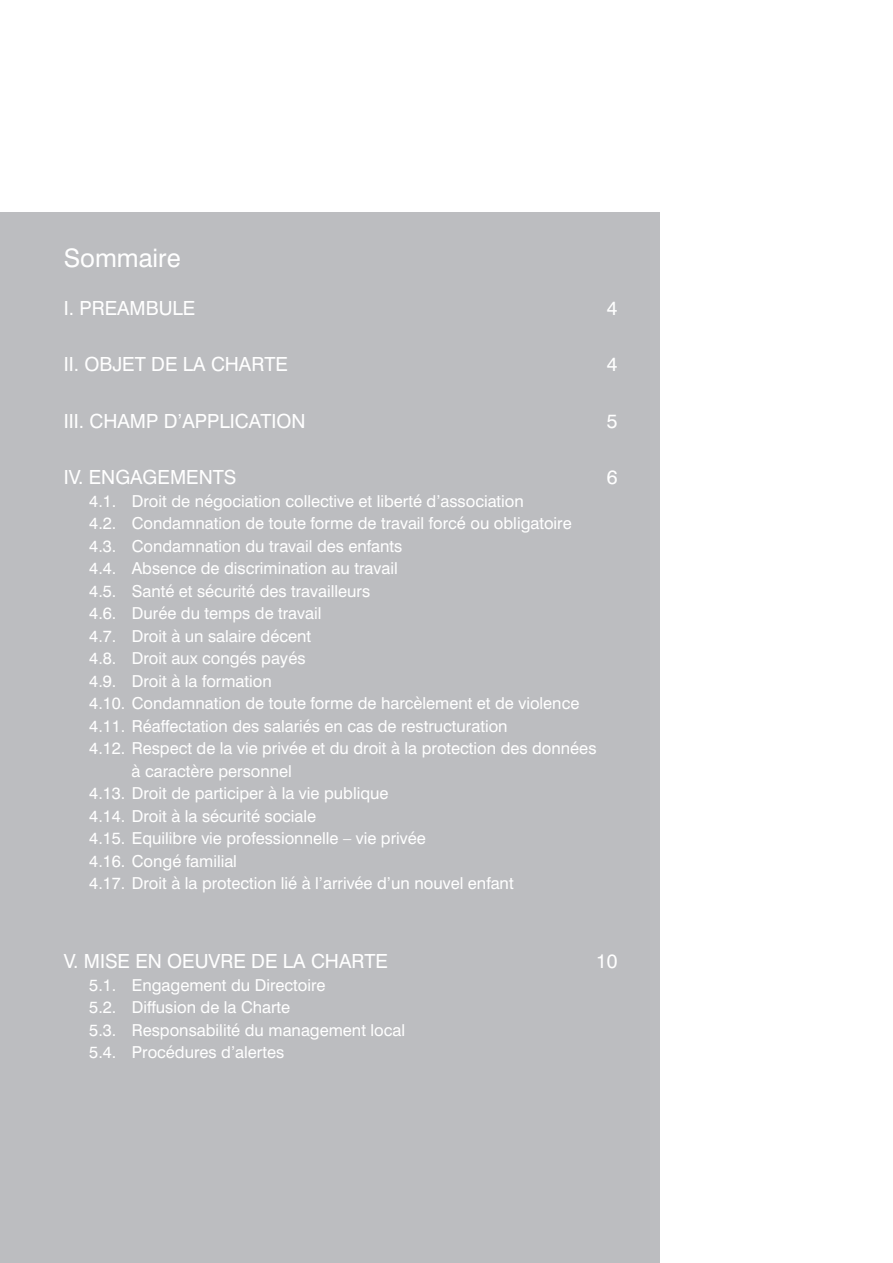
<style>
.page{position:relative;width:893px;height:1263px;background:#fff}
.page>*{position:absolute;margin:0;border:0;box-sizing:border-box;transform-origin:0 0}
.t1{font:25.5px "Swiss 721 BT";color:#fff}
.t2{font:19.5px "Swiss 721 BT";color:#fff}
.t3{font:16.5px/22.5px "Swiss 721 BT";color:#fff}
</style>
<div class="page">
<div style="left:0;top:213px;width:660px;height:1050px;background:#bcbdc0"></div>
<h1 class="t1" style="left:64px;top:248px;width:118px">Sommaire</h1>
<p class="t2" style="left:64px;top:300px;width:133px">I. PREAMBULE</p>
<p class="t2" style="left:607px;top:300px;width:12px">4</p>
<p class="t2" style="left:64px;top:357px;width:226px">II. OBJET DE LA CHARTE</p>
<p class="t2" style="left:607px;top:357px;width:12px">4</p>
<p class="t2" style="left:64px;top:413px;width:243px">III. CHAMP D’APPLICATION</p>
<p class="t2" style="left:607px;top:413px;width:12px">5</p>
<p class="t2" style="left:64px;top:470px;width:174px">IV. ENGAGEMENTS</p>
<p class="t2" style="left:607px;top:470px;width:12px">6</p>
<p class="t3" style="left:89px;top:491px;width:436px">4.1. Droit de négociation collective et liberté d’association</p>
<p class="t3" style="left:89px;top:514px;width:484px">4.2. Condamnation de toute forme de travail forcé ou obligatoire</p>
<p class="t3" style="left:89px;top:536px;width:315px">4.3. Condamnation du travail des enfants</p>
<p class="t3" style="left:89px;top:559px;width:310px">4.4. Absence de discrimination au travail</p>
<p class="t3" style="left:89px;top:581px;width:282px">4.5. Santé et sécurité des travailleurs</p>
<p class="t3" style="left:89px;top:604px;width:234px">4.6. Durée du temps de travail</p>
<p class="t3" style="left:89px;top:626px;width:223px">4.7. Droit à un salaire décent</p>
<p class="t3" style="left:89px;top:649px;width:218px">4.8. Droit aux congés payés</p>
<p class="t3" style="left:89px;top:671px;width:184px">4.9. Droit à la formation</p>
<p class="t3" style="left:89px;top:694px;width:492px">4.10. Condamnation de toute forme de harcèlement et de violence</p>
<p class="t3" style="left:89px;top:716px;width:420px">4.11. Réaffectation des salariés en cas de restructuration</p>
<p class="t3" style="left:89px;top:739px;width:509px">4.12. Respect de la vie privée et du droit à la protection des données</p>
<p class="t3" style="left:132px;top:761px;width:162px">à caractère personnel</p>
<p class="t3" style="left:89px;top:784px;width:301px">4.13. Droit de participer à la vie publique</p>
<p class="t3" style="left:89px;top:806px;width:228px">4.14. Droit à la sécurité sociale</p>
<p class="t3" style="left:89px;top:829px;width:338px">4.15. Equilibre vie professionnelle – vie privée</p>
<p class="t3" style="left:89px;top:851px;width:149px">4.16. Congé familial</p>
<p class="t3" style="left:89px;top:874px;width:426px">4.17. Droit à la protection lié à l’arrivée d’un nouvel enfant</p>
<p class="t2" style="left:64px;top:954px;width:326px">V. MISE EN OEUVRE DE LA CHARTE</p>
<p class="t2" style="left:596px;top:954px;width:23px">10</p>
<p class="t3" style="left:89px;top:975px;width:317px">5.1. Engagement du Directoire<br>5.2. Diffusion de la Charte<br>5.3. Responsabilité du management local<br>5.4. Procédures d’alertes</p>
</div>
